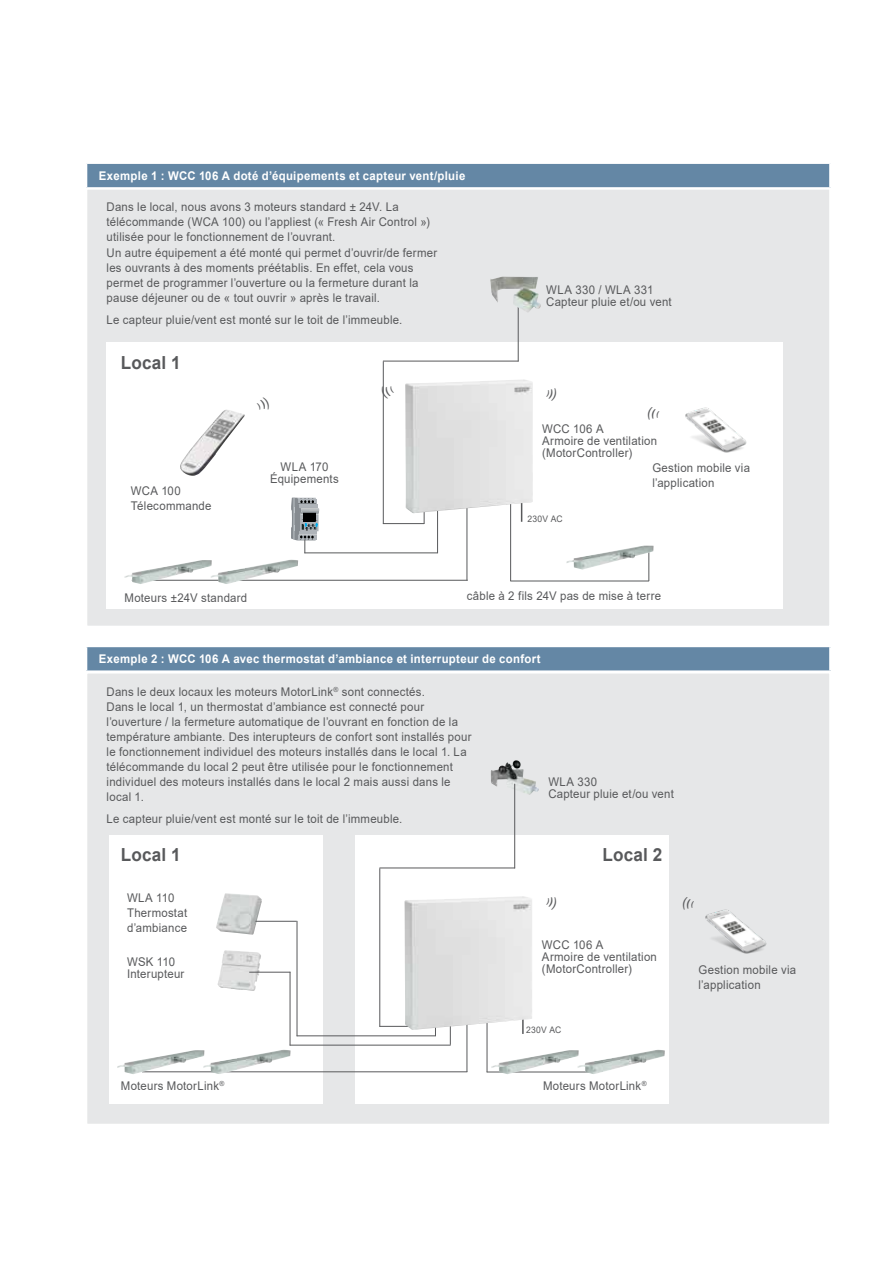
<style>
.page{position:relative;width:893px;height:1263px;background:#fff}
.page>*{position:absolute;margin:0;border:0;box-sizing:border-box;transform-origin:0 0}
.t1{font:700 18px "Arial";letter-spacing:.01em;color:#58595b;scale:.95 1}
.t2{font:12px/15px "Arial";letter-spacing:.02em;color:#58595b;scale:.95 1}
.t3{font:700 12px "Arial";letter-spacing:.03em;color:#fff;scale:.95 1}
.t4{font:9px "Arial";letter-spacing:.025em;color:#58595b;scale:.95 1}
.t5{font:7.05px "Arial";color:#58595b;scale:.95 1}
</style>
<div class="page">
<div style="left:85px;top:187px;width:746px;height:441px;background:#e6e7e8;border:2px solid #fff"></div>
<div style="left:85px;top:671px;width:746px;height:455px;background:#e6e7e8;border:2px solid #fff"></div>
<div style="left:106px;top:342px;width:677px;height:267px;background:#fff"></div>
<div style="left:86px;top:163px;width:744px;height:25px;background:#6487a5"></div>
<hr style="left:85px;top:162px;width:746px;height:2px;background:#fff">
<hr style="left:85px;top:164px;width:2px;height:23px;background:#fff">
<hr style="left:829px;top:164px;width:2px;height:23px;background:#fff">
<hr style="left:85px;top:187px;width:746px;height:2px;background:#fff">
<div style="left:86px;top:646px;width:744px;height:26px;background:#6487a5"></div>
<hr style="left:85px;top:645px;width:746px;height:2px;background:#fff">
<hr style="left:85px;top:647px;width:2px;height:23px;background:#fff">
<hr style="left:829px;top:647px;width:2px;height:23px;background:#fff">
<hr style="left:85px;top:670px;width:746px;height:3px;background:#fff">
<hr style="left:510px;top:439px;width:1px;height:142px;background:#58595b">
<hr style="left:518px;top:293px;width:1px;height:68px;background:#58595b">
<hr style="left:383px;top:361px;width:1px;height:163px;background:#58595b">
<hr style="left:510px;top:581px;width:139px;height:1px;background:#58595b">
<img style="left:490px;top:277px;width:51px;height:36px">
<hr style="left:437px;top:477px;width:1px;height:76px;background:#58595b">
<hr style="left:424px;top:448px;width:1px;height:76px;background:#58595b">
<hr style="left:304px;top:552px;width:134px;height:1px;background:#58595b">
<hr style="left:383px;top:523px;width:41px;height:1px;background:#58595b">
<hr style="left:383px;top:361px;width:136px;height:1px;background:#58595b">
<svg style="left:291px;top:498px;width:28px;height:55px"></svg>
<img style="left:566px;top:546px;width:88px;height:24px">
<hr style="left:467px;top:424px;width:1px;height:156px;background:#58595b">
<hr style="left:132px;top:580px;width:336px;height:1px;background:#58595b">
<img style="left:125px;top:559px;width:173px;height:25px">
<img style="left:405px;top:379px;width:128px;height:134px">
<div style="left:109px;top:836px;width:214px;height:268px;background:#fff"></div>
<div style="left:355px;top:836px;width:314px;height:268px;background:#fff"></div>
<hr style="left:487px;top:915px;width:1px;height:157px;background:#58595b">
<hr style="left:467px;top:915px;width:1px;height:157px;background:#58595b">
<hr style="left:487px;top:1071px;width:108px;height:1px;background:#58595b">
<hr style="left:142px;top:1071px;width:325px;height:1px;background:#58595b">
<img style="left:491px;top:1050px;width:174px;height:24px">
<img style="left:117px;top:1050px;width:86px;height:24px">
<img style="left:203px;top:1050px;width:88px;height:24px">
<img style="left:491px;top:760px;width:48px;height:35px">
<img style="left:216px;top:893px;width:46px;height:42px">
<img style="left:218px;top:950px;width:43px;height:41px">
<hr style="left:514px;top:784px;width:1px;height:84px;background:#58595b">
<hr style="left:379px;top:867px;width:136px;height:1px;background:#58595b">
<hr style="left:379px;top:868px;width:1px;height:159px;background:#58595b">
<hr style="left:297px;top:921px;width:1px;height:115px;background:#58595b">
<hr style="left:379px;top:1026px;width:42px;height:1px;background:#58595b">
<hr style="left:255px;top:921px;width:42px;height:1px;background:#58595b">
<hr style="left:450px;top:949px;width:1px;height:96px;background:#58595b">
<hr style="left:290px;top:1045px;width:161px;height:1px;background:#58595b">
<hr style="left:249px;top:972px;width:41px;height:1px;background:#58595b">
<hr style="left:290px;top:972px;width:1px;height:73px;background:#58595b">
<hr style="left:297px;top:1035px;width:138px;height:1px;background:#58595b">
<hr style="left:435px;top:949px;width:1px;height:87px;background:#58595b">
<hr style="left:522px;top:1010px;width:2px;height:24px;background:#58595b">
<img style="left:404px;top:896px;width:128px;height:134px">
<img style="left:180px;top:410px;width:65px;height:66px">
<img style="left:685px;top:407px;width:62px;height:46px">
<img style="left:705px;top:909px;width:62px;height:45px">
<svg style="left:382px;top:386px;width:2px;height:13px"></svg>
<p class="t3" style="left:99px;top:167px;width:387px">Exemple 1 : WCC 106 A doté d’équipements et capteur vent/pluie</p>
<p class="t2" style="left:107px;top:200px;width:349px">Dans le local, nous avons 3 moteurs standard ± 24V. La télécommande (WCA 100) ou l’appliest (« Fresh Air Control ») utilisée pour le fonctionnement de l’ouvrant.<br>Un autre équipement a été monté qui permet d’ouvrir/de fermer les ouvrants à des moments préétablis. En effet, cela vous permet de programmer l’ouverture ou la fermeture durant la pause déjeuner ou de « tout ouvrir » après le travail.</p>
<p class="t2" style="left:107px;top:312px;width:313px">Le capteur pluie/vent est monté sur le toit de l’immeuble.</p>
<h1 class="t1" style="left:121px;top:350px;width:65px">Local 1</h1>
<p class="t2" style="left:131px;top:483px;width:86px">WCA 100<br>Télecommande</p>
<p class="t2" style="left:270px;top:461px;width:74px;line-height:12px;text-align:center">WLA 170<br>Équipements</p>
<p class="t2" style="left:546px;top:283px;width:134px;line-height:12px">WLA 330 / WLA 331<br>Capteur pluie et/ou vent</p>
<p class="t2" style="left:542px;top:423px;width:123px;line-height:12px">WCC 106 A<br>Armoire de ventilation (MotorController)</p>
<p class="t4" style="left:527px;top:512px;width:39px">230V AC</p>
<p class="t2" style="left:652px;top:460px;width:104px">Gestion mobile via l’application</p>
<p class="t2" style="left:125px;top:590px;width:131px">Moteurs ±24V standard</p>
<p class="t2" style="left:467px;top:588px;width:206px">câble à 2 fils 24V pas de mise à terre</p>
<p class="t3" style="left:99px;top:650px;width:466px">Exemple 2 : WCC 106 A avec thermostat d’ambiance et interrupteur de confort</p>
<p class="t2" style="left:107px;top:684px;width:386px">Dans le deux locaux les moteurs MotorLink<sup>®</sup> sont connectés.<br>Dans le local 1, un thermostat d’ambiance est connecté pour l’ouverture / la fermeture automatique de l’ouvrant en fonction de la température ambiante. Des interupteurs de confort sont installés pour le fonctionnement individuel des moteurs installés dans le local 1. La télécommande du local 2 peut être utilisée pour le fonctionnement individuel des moteurs installés dans le local 2 mais aussi dans le local 1.</p>
<p class="t2" style="left:107px;top:811px;width:313px">Le capteur pluie/vent est monté sur le toit de l’immeuble.</p>
<p class="t2" style="left:548px;top:776px;width:134px;line-height:12px">WLA 330<br>Capteur pluie et/ou vent</p>
<h1 class="t1" style="left:121px;top:842px;width:65px">Local 1</h1>
<p class="t2" style="left:127px;top:890px;width:65px">WLA 110<br>Thermostat d’ambiance</p>
<p class="t2" style="left:127px;top:956px;width:62px;line-height:12px">WSK 110<br>Interupteur</p>
<h1 class="t1" style="left:602px;top:842px;width:65px">Local 2</h1>
<p class="t2" style="left:542px;top:938px;width:123px;line-height:12px">WCC 106 A<br>Armoire de ventilation (MotorController)</p>
<p class="t4" style="left:526px;top:1024px;width:39px">230V AC</p>
<p class="t2" style="left:121px;top:1078px;width:111px">Moteurs MotorLink<sup>®</sup></p>
<p class="t5" style="left:642px;top:1079px;width:7px">®</p>
<p class="t2" style="left:543px;top:1078px;width:105px">Moteurs MotorLink</p>
<p class="t2" style="left:698px;top:962px;width:104px">Gestion mobile via l’application</p>
</div>
